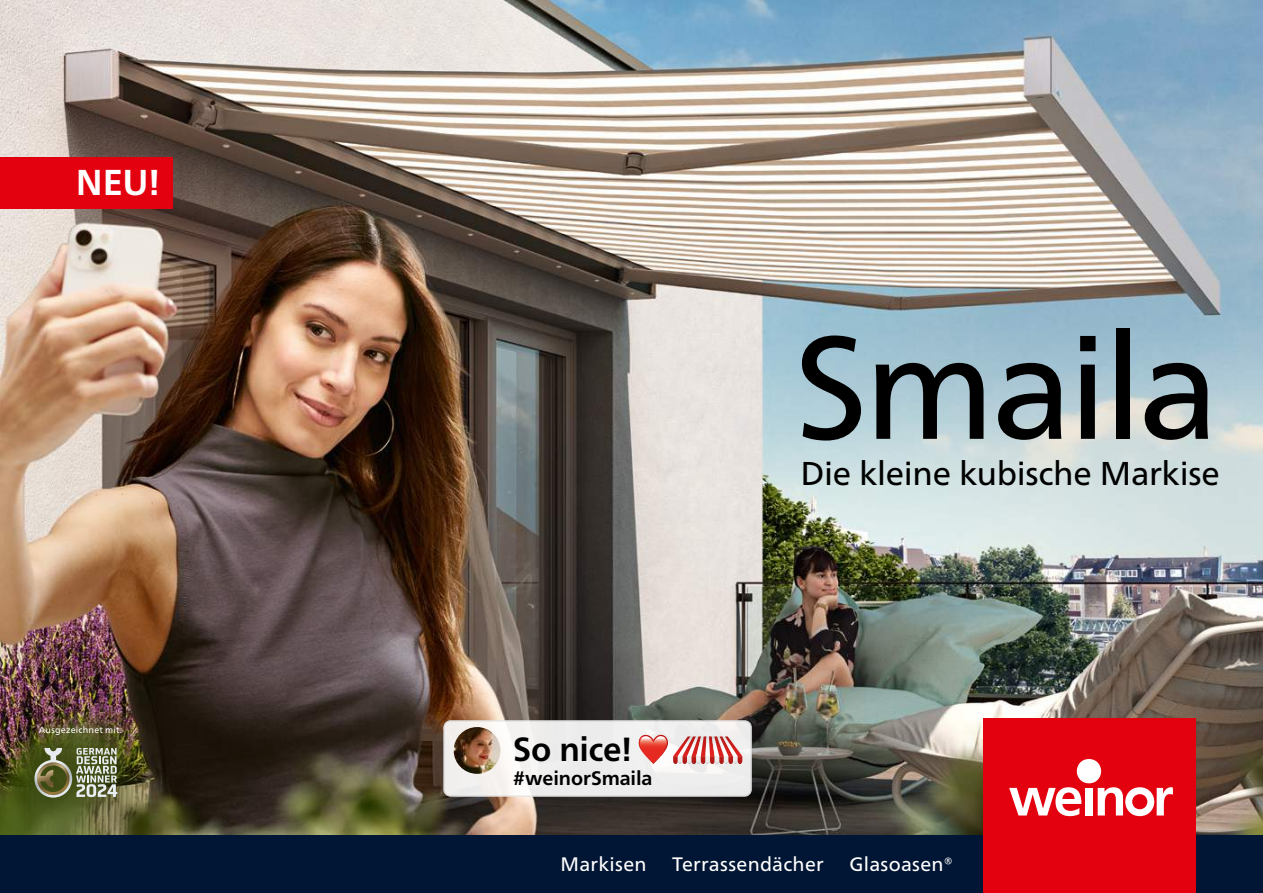
<style>
.page{position:relative;width:1263px;height:893px;background:#fff}
.page>*{position:absolute;margin:0;border:0;box-sizing:border-box;transform-origin:0 0}
.t1{font:145.5px "Frutiger Neue LTW1 G";letter-spacing:-.03em;color:#000}
.t2{font:700 36px "Frutiger Neue LTW1 G";color:#fff}
.t3{font:700 33.45px "Frutiger Neue LTW1 G";letter-spacing:-.01em;color:#000}
.t4{font:33px "Frutiger Neue LTW1 G";letter-spacing:-.01em;color:#000}
.t5{font:19.5px "Frutiger Neue LTW1 G";letter-spacing:.015em;color:#fff}
.t6{font:700 19.5px "Frutiger Neue LTW1 G";letter-spacing:-.005em;color:#000}
.t7{font:9px "Frutiger Neue LTW1 G";letter-spacing:.02em;color:#fff}
</style>
<div class="page">
<img style="left:0;top:0;width:1263px;height:836px">
<div style="left:444px;top:721px;width:307px;height:75px;background:linear-gradient(to right,#f3f0ef,#eee);border-radius:7px"></div>
<div style="left:443px;top:720px;width:309px;height:77px;border:1px solid #e3e3e3;border-radius:7px"></div>
<img style="left:454px;top:727px;width:46px;height:47px;border-radius:23px">
<svg style="left:639px;top:735px;width:103px;height:29px"></svg>
<svg style="left:5px;top:705px;width:178px;height:178px"></svg>
<div style="left:0;top:688px;width:158px;height:148px;background:#364005;opacity:.75"></div>
<svg style="left:34px;top:748px;width:83px;height:50px"></svg>
<div style="left:0;top:836px;width:1263px;height:57px;background:#001634"></div>
<div style="left:983px;top:719px;width:213px;height:174px;background:#e3000f"></div>
<svg style="left:1009px;top:787px;width:72px;height:29px"></svg>
<div style="left:1085px;top:788px;width:7px;height:27px;background:#fff"></div>
<div style="left:1077px;top:759px;width:24px;height:24px;background:#fff;border-radius:50%"></div>
<svg style="left:1098px;top:787px;width:75px;height:29px"></svg>
<div style="left:0;top:157px;width:172px;height:51px;background:#e3000f"></div>
<h2 class="t2" style="left:76px;top:162px;width:86px">NEU!</h2>
<p class="t7" style="left:39px;top:725px;width:85px">Ausgezeichnet mit:</p>
<h3 class="t3" style="left:513px;top:729px;width:121px">So nice!</h3>
<p class="t6" style="left:513px;top:767px;width:141px">#weinorSmaila</p>
<h1 class="t1" style="left:795px;top:302px;width:426px">Smaila</h1>
<h3 class="t4" style="left:800px;top:454px;width:421px">Die kleine kubische Markise</h3>
<p class="t5" style="left:560px;top:852px;width:88px">Markisen</p>
<p class="t5" style="left:672px;top:852px;width:153px">Terrassendächer</p>
<p class="t5" style="left:849px;top:852px;width:105px">Glasoasen®</p>
</div>
